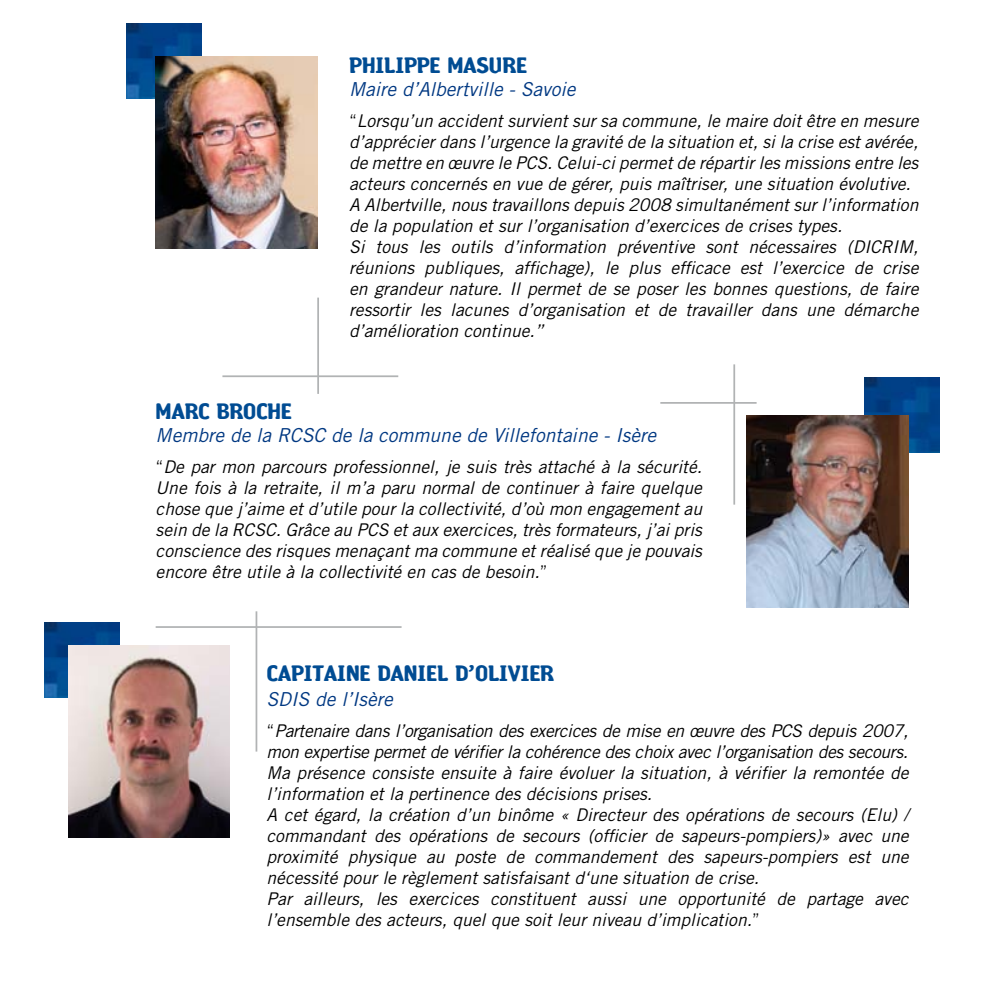
<style>
.page{position:relative;width:993px;height:993px;background:#fff}
.page>*{position:absolute;margin:0;border:0;box-sizing:border-box;transform-origin:0 0}
.t1{font:21px "Amoebia Drop";color:#004c93}
.t2{font:italic 19.25px "Trade Gothic";color:#003882}
.t3{font:italic 17.5px/21px "Trade Gothic";color:#000}
.s1{font-weight:300;font-style:normal}
</style>
<div class="page">
<img style="left:44px;top:622px;width:76px;height:75px">
<img style="left:126px;top:23px;width:76px;height:75px">
<img style="left:864px;top:377px;width:75px;height:75px">
<img style="left:746px;top:415px;width:162px;height:191px">
<img style="left:68px;top:645px;width:162px;height:192px">
<img style="left:156px;top:57px;width:161px;height:191px">
<hr style="left:222px;top:375px;width:176px;height:2px;background:#b1b3b4">
<hr style="left:156px;top:626px;width:245px;height:1px;background:#b1b3b4">
<hr style="left:733px;top:364px;width:2px;height:140px;background:#b1b3b4">
<hr style="left:255px;top:611px;width:2px;height:140px;background:#b1b3b4">
<hr style="left:317px;top:297px;width:2px;height:97px;background:#b1b3b4">
<hr style="left:660px;top:402px;width:96px;height:1px;background:#b1b3b4">
<p class="t1" style="left:349px;top:54px;width:179px">PHILIPPE MASURE</p>
<p class="t2" style="left:349px;top:78px;width:228px">Maire d’Albertville - Savoie</p>
<p class="t3" style="left:349px;top:110px;width:570px"><span class="s1">“</span>Lorsqu’un accident survient sur sa commune, le maire doit être en mesure d’apprécier dans l’urgence la gravité de la situation et, si la crise est avérée, de mettre en œuvre le PCS. Celui-ci permet de répartir les missions entre les acteurs concernés en vue de gérer, puis maîtriser, une situation évolutive.<br>A Albertville, nous travaillons depuis 2008 simultanément sur l’information de la population et sur l’organisation d’exercices de crises types.<br>Si tous les outils d’information préventive sont nécessaires (DICRIM, réunions publiques, affichage), le plus efficace est l’exercice de crise en grandeur nature. Il permet de se poser les bonnes questions, de faire ressortir les lacunes d’organisation et de travailler dans une démarche d’amélioration continue.”</p>
<p class="t1" style="left:156px;top:400px;width:137px">MARC BROCHE</p>
<p class="t2" style="left:156px;top:423px;width:502px">Membre de la RCSC de la commune de Villefontaine - Isère</p>
<p class="t3" style="left:156px;top:456px;width:548px;text-align:justify"><span class="s1">“</span>De par mon parcours professionnel, je suis très attaché à la sécurité.<br>Une fois à la retraite, il m’a paru normal de continuer à faire quelque chose que j’aime et d’utile pour la collectivité, d’où mon engagement au sein de la RCSC. Grâce au PCS et aux exercices, très formateurs, j’ai pris conscience des risques menaçant ma commune et réalisé que je pouvais encore être utile à la collectivité en cas de besoin.<span class="s1">”</span></p>
<p class="t1" style="left:266px;top:661px;width:289px">CAPITAINE DANIEL D’OLIVIER</p>
<p class="t2" style="left:266px;top:687px;width:128px">SDIS de l’Isère</p>
<p class="t3" style="left:266px;top:719px;width:643px"><span class="s1">“</span>Partenaire dans l’organisation des exercices de mise en œuvre des PCS depuis 2007, mon expertise permet de vérifier la cohérence des choix avec l’organisation des secours.<br>Ma présence consiste ensuite à faire évoluer la situation, à vérifier la remontée de l’information et la pertinence des décisions prises.<br>A cet égard, la création d’un binôme « Directeur des opérations de secours (Elu) / commandant des opérations de secours (officier de sapeurs-pompiers)» avec une proximité physique au poste de commandement des sapeurs-pompiers est une nécessité pour le règlement satisfaisant d‘une situation de crise.<br>Par ailleurs, les exercices constituent aussi une opportunité de partage avec l’ensemble des acteurs, quel que soit leur niveau d’implication.<span class="s1">”</span></p>
</div>
